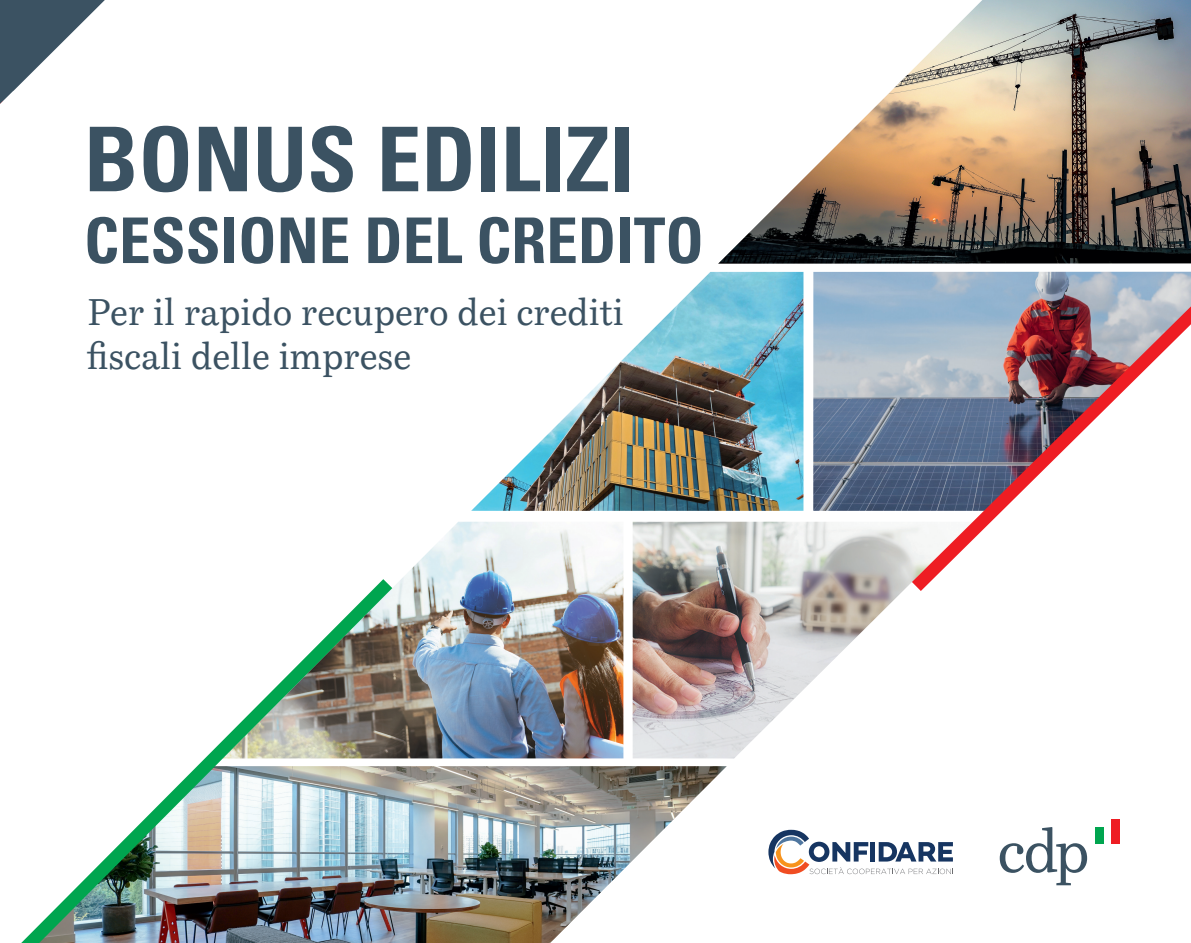
<style>
.page{position:relative;width:1191px;height:943px;background:#fff}
.page>*{position:absolute;margin:0;border:0;box-sizing:border-box;transform-origin:0 0}
.t1{font:700 condensed 89.25px "Univers LT Std";color:#3b5262}
.t2{font:700 condensed 63px "Univers LT Std";color:#3b5262}
.t3{font:36.75px/43.8px "Bressay";color:#3b5262}
</style>
<div class="page">
<div style="left:1095px;top:827px;width:8px;height:16px;background:#00a54f"></div>
<div style="left:1111px;top:818px;width:9px;height:25px;background:#ee1d23"></div>
<svg style="left:999px;top:827px;width:88px;height:58px"></svg>
<img style="left:718px;top:0;width:473px;height:264px">
<img style="left:813px;top:272px;width:85px;height:239px">
<img style="left:471px;top:272px;width:332px;height:239px">
<img style="left:632px;top:521px;width:266px;height:237px">
<img style="left:406px;top:521px;width:217px;height:237px">
<img style="left:406px;top:766px;width:321px;height:177px">
<img style="left:21px;top:575px;width:385px;height:368px">
<img style="left:898px;top:18px;width:293px;height:578px">
<svg style="left:0;top:0;width:105px;height:608px"></svg>
<svg style="left:768px;top:829px;width:185px;height:45px"></svg>
<h1 class="t1" style="left:84px;top:105px;width:552px">BONUS EDILIZI</h1>
<h2 class="t2" style="left:84px;top:202px;width:621px">CESSIONE DEL CREDITO</h2>
<p class="t3" style="left:87px;top:293px;width:538px">Per il rapido recupero dei crediti fiscali delle imprese</p>
</div>
